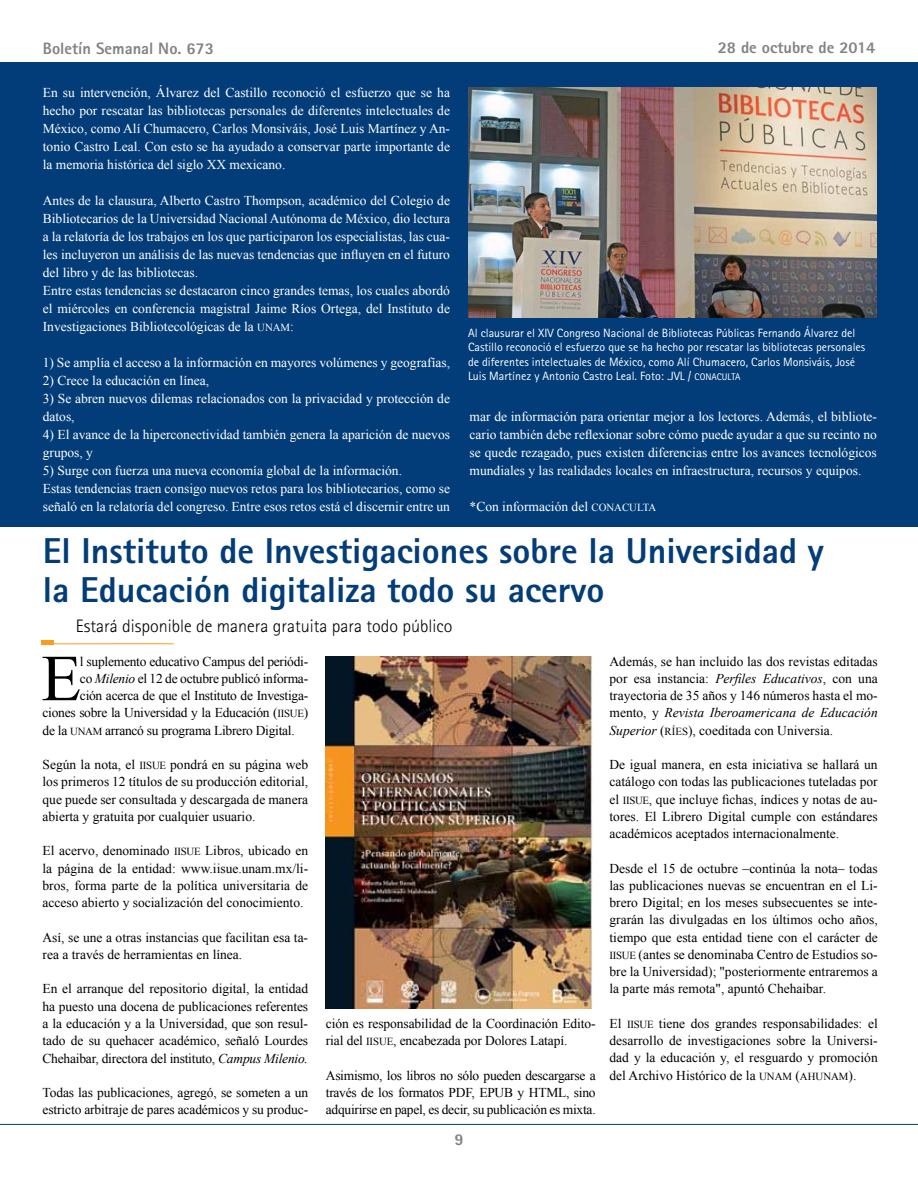
<style>
.page{position:relative;width:918px;height:1188px;background:#fff}
.page>*{position:absolute;margin:0;border:0;box-sizing:border-box;transform-origin:0 0}
.t1{font:65.55px "Times New Roman";color:#000}
.t2{font:800 36px/39px "Rotis Sans Serif";color:#033d79}
.t3{font:300 18px "Rotis Sans Serif";color:#000}
.t4{font:800 16.5px "Rotis Sans Serif";color:#808285}
.t5{font:13.5px/17.2px "Times New Roman";letter-spacing:-.01em;color:#000;text-align:justify}
.t6{font:13.5px/18px "Times New Roman";color:#fff}
.t7{font:12px/14.4px "Rotis Sans Serif";color:#fff}
.s1{font-family:"Times New Roman PSMT SC800";font-size:10.8px}
.s2{font-family:"Rotis Sans Serif SC800";font-size:9.6px}
.s3{font-style:italic}
</style>
<div class="page">
<hr style="left:0;top:62px;width:918px;height:1px;background:#033d79">
<hr style="left:0;top:1124px;width:918px;height:1px;background:#033d79">
<div style="left:1px;top:63px;width:917px;height:463px;background:#033d79"></div>
<img style="left:468px;top:88px;width:409px;height:229px">
<hr style="left:42px;top:643px;width:132px;height:1px;background:#f99d1c">
<hr style="left:42px;top:640px;width:12px;height:4px;background:#f99d1c">
<img style="left:326px;top:656px;width:266px;height:353px">
<p class="t4" style="left:43px;top:38px;width:173px">Boletín Semanal No. 673</p>
<p class="t4" style="left:718px;top:37px;width:159px">28 de octubre de 2014</p>
<p class="t6" style="left:43px;top:83px;width:409px;text-align:justify">En su intervención, Álvarez del Castillo reconoció el esfuerzo que se ha hecho por rescatar las bibliotecas personales de diferentes intelectuales de México, como Alí Chumacero, Carlos Monsiváis, José Luis Martínez y An&shy;tonio Castro Leal. Con esto se ha ayudado a conservar parte importante de la memoria histórica del siglo XX mexicano.</p>
<p class="t6" style="left:43px;top:191px;width:409px">Antes de la clausura, Alberto Castro Thompson, académico del Colegio de Bibliotecarios de la Universidad Nacional Autónoma de México, dio lectura a la relatoría de los trabajos en los que participaron los especialistas, las cua&shy;les incluyeron un análisis de las nuevas tendencias que influyen en el futuro del libro y de las bibliotecas.<br>Entre estas tendencias se destacaron cinco grandes temas, los cuales abordó el miércoles en conferencia magistral Jaime Ríos Ortega, del Instituto de Investigaciones Bibliotecológicas de la <span class="s1">UNAM</span>:</p>
<p class="t6" style="left:43px;top:353px;width:409px">1) Se amplía el acceso a la información en mayores volúmenes y geografías,</p>
<p class="t6" style="left:43px;top:371px;width:168px">2) Crece la educación en línea,</p>
<p class="t6" style="left:43px;top:389px;width:409px">3) Se abren nuevos dilemas relacionados con la privacidad y protección de datos,</p>
<p class="t6" style="left:43px;top:425px;width:409px">4) El avance de la hiperconectividad también genera la aparición de nuevos grupos, y</p>
<p class="t6" style="left:43px;top:461px;width:409px">5) Surge con fuerza una nueva economía global de la información.<br>Estas tendencias traen consigo nuevos retos para los bibliotecarios, como se señaló en la relatoría del congreso. Entre esos retos está el discernir entre un</p>
<p class="t7" style="left:468px;top:326px;width:399px">Al clausurar el XIV Congreso Nacional de Bibliotecas Públicas Fernando Álvarez del Castillo reconoció el esfuerzo que se ha hecho por rescatar las bibliotecas personales de diferentes intelectuales de México, como Alí Chumacero, Carlos Monsiváis, José Luis Martínez y Antonio Castro Leal. Foto: .JVL / <span class="s2">CONACULTA</span></p>
<p class="t6" style="left:470px;top:407px;width:409px;text-align:justify">mar de información para orientar mejor a los lectores. Además, el bibliote&shy;cario también debe reflexionar sobre cómo puede ayudar a que su recinto no se quede rezagado, pues existen diferencias entre los avances tecnológicos mundiales y las realidades locales en infraestructura, recursos y equipos.</p>
<p class="t6" style="left:470px;top:497px;width:188px">*Con información del <span class="s1">CONACULTA</span></p>
<h2 class="t2" style="left:43px;top:531px;width:783px">El Instituto de Investigaciones sobre la Universidad y la Educación digitaliza todo su acervo</h2>
<h3 class="t3" style="left:76px;top:616px;width:378px">Estará disponible de manera gratuita para todo público</h3>
<h1 class="t1" style="left:41px;top:634px;width:42px">E</h1>
<p class="t5" style="left:80px;top:652px;width:230px">l suplemento educativo Campus del periódi-</p>
<p class="t5" style="left:80px;top:670px;width:230px">co <span class="s3">Milenio</span> el 12 de octubre publicó informa-</p>
<p class="t5" style="left:80px;top:687px;width:230px">ción acerca de que el Instituto de Investiga-</p>
<p class="t5" style="left:43px;top:704px;width:267px">ciones sobre la Universidad y la Educación (<span class="s1">IISUE</span>)</p>
<p class="t5" style="left:43px;top:721px;width:254px">de la <span class="s1">UNAM</span> arrancó su programa Librero Digital.</p>
<p class="t5" style="left:43px;top:756px;width:267px">Según la nota, el <span class="s1">IISUE</span> pondrá en su página web los primeros 12 títulos de su producción editorial, que puede ser consultada y descargada de manera abierta y gratuita por cualquier usuario.</p>
<p class="t5" style="left:43px;top:842px;width:267px">El acervo, denominado <span class="s1">IISUE</span> Libros, ubicado en la página de la entidad: www.iisue.unam.mx/li&shy;bros, forma parte de la política universitaria de acceso abierto y socialización del conocimiento.</p>
<p class="t5" style="left:43px;top:928px;width:267px">Así, se une a otras instancias que facilitan esa ta&shy;rea a través de herramientas en línea.</p>
<p class="t5" style="left:43px;top:980px;width:267px">En el arranque del repositorio digital, la entidad ha puesto una docena de publicaciones referentes a la educación y a la Universidad, que son resul&shy;tado de su quehacer académico, señaló Lourdes Chehaibar, directora del instituto, <span class="s3">Campus Milenio.</span></p>
<p class="t5" style="left:43px;top:1084px;width:267px">Todas las publicaciones, agregó, se someten a un estricto arbitraje de pares académicos y su produc-</p>
<p class="t5" style="left:326px;top:1015px;width:271px">ción es responsabilidad de la Coordinación Edito&shy;rial del <span class="s1">IISUE</span>, encabezada por Dolores Latapí.</p>
<p class="t5" style="left:326px;top:1066px;width:271px">Asimismo, los libros no sólo pueden descargarse a través de los formatos PDF, EPUB y HTML, sino adquirirse en papel, es decir, su publicación es mixta.</p>
<p class="t4" style="left:455px;top:1129px;width:11px">9</p>
<p class="t5" style="left:610px;top:652px;width:270px">Además, se han incluido las dos revistas editadas por esa instancia: <span class="s3">Perfiles Educativos</span>, con una trayectoria de 35 años y 146 números hasta el mo&shy;mento, y <span class="s3">Revista Iberoamericana de Educación Superior</span> (<span class="s1">RÍES</span>), coeditada con Universia.</p>
<p class="t5" style="left:610px;top:756px;width:270px">De igual manera, en esta iniciativa se hallará un catálogo con todas las publicaciones tuteladas por el <span class="s1">IISUE</span>, que incluye fichas, índices y notas de au&shy;tores. El Librero Digital cumple con estándares académicos aceptados internacionalmente.</p>
<p class="t5" style="left:610px;top:859px;width:270px">Desde el 15 de octubre –continúa la nota– todas las publicaciones nuevas se encuentran en el Li&shy;brero Digital; en los meses subsecuentes se inte&shy;grarán las divulgadas en los últimos ocho años, tiempo que esta entidad tiene con el carácter de <span class="s1">IISUE</span> (antes se denominaba Centro de Estudios so&shy;bre la Universidad); "posteriormente entraremos a la parte más remota", apuntó Chehaibar.</p>
<p class="t5" style="left:610px;top:1015px;width:270px">El <span class="s1">IISUE</span> tiene dos grandes responsabilidades: el desarrollo de investigaciones sobre la Universi&shy;dad y la educación y, el resguardo y promoción del Archivo Histórico de la <span class="s1">UNAM</span> (<span class="s1">AHUNAM</span>).</p>
</div>
